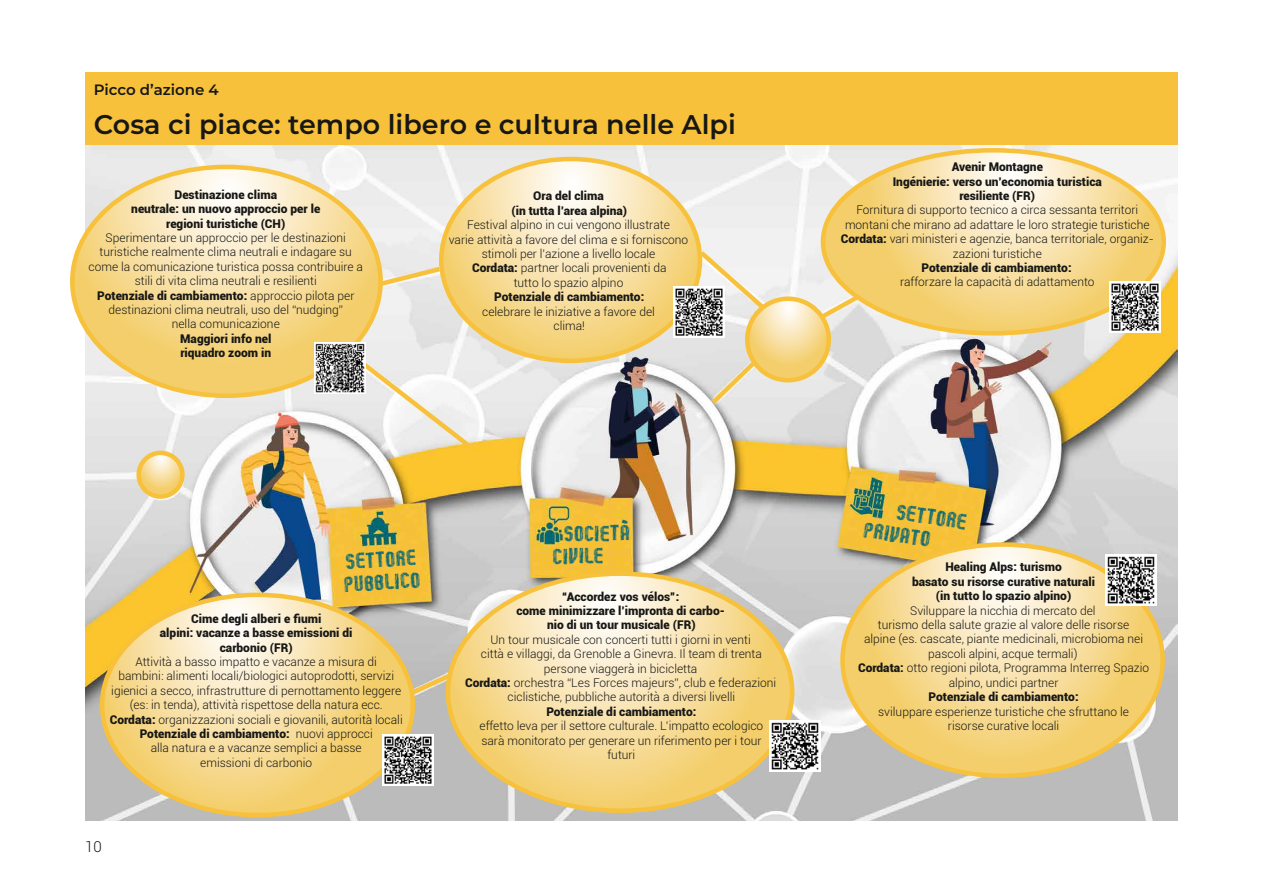
<style>
.page{position:relative;width:1263px;height:893px;background:#fff}
.page>*{position:absolute;margin:0;border:0;box-sizing:border-box;transform-origin:0 0}
.t1{font:600 27px "Montserrat";color:#171715}
.t2{font:700 21.3px/22.4px "Kumba Sketch";color:#0a6977}
.t3{font:600 15px "Montserrat";color:#171715}
.t4{font:300 15px "Roboto";color:#171715}
.t5{font:300 12px/14.4px "Roboto";color:#171715;text-align:center}
.t6{font:900 12px/14.4px "Roboto";color:#171715;text-align:center}
.s1{font-weight:900}
</style>
<div class="page">
<img style="left:85px;top:145px;width:1093px;height:676px">
<svg style="left:72px;top:167px;width:309px;height:229px;background:#f6dfa5"></svg>
<svg style="left:441px;top:159px;width:259px;height:202px;background:#f5dfab"></svg>
<svg style="left:823px;top:150px;width:341px;height:183px;background:#f5dda0"></svg>
<svg style="left:842px;top:545px;width:321px;height:231px;background:#eed79b"></svg>
<svg style="left:102px;top:595px;width:311px;height:220px;background:#efd696"></svg>
<svg style="left:448px;top:574px;width:344px;height:237px;background:#eed8a2"></svg>
<svg style="left:342px;top:346px;width:134px;height:107px"></svg>
<svg style="left:707px;top:347px;width:63px;height:61px;background:#e5e0d4"></svg>
<svg style="left:805px;top:291px;width:59px;height:38px"></svg>
<svg style="left:695px;top:247px;width:94px;height:84px"></svg>
<svg style="left:747px;top:299px;width:82px;height:81px;background:#f7da93"></svg>
<div style="left:745px;top:296px;width:86px;height:86px;border:4px solid #f7c13c;border-radius:50%"></div>
<svg style="left:407px;top:669px;width:51px;height:29px"></svg>
<svg style="left:139px;top:453px;width:43px;height:44px"></svg>
<div style="left:136px;top:451px;width:49px;height:48px;border:4px solid #f7c13c;border-radius:50%"></div>
<svg style="left:375px;top:264px;width:70px;height:25px;background:#eedeb6"></svg>
<div style="left:85px;top:72px;width:1093px;height:73px;background:#f7c13c"></div>
<img style="left:315px;top:343px;width:51px;height:51px">
<img style="left:383px;top:735px;width:51px;height:51px">
<img style="left:770px;top:720px;width:51px;height:51px">
<img style="left:1105px;top:555px;width:51px;height:51px">
<img style="left:673px;top:286px;width:51px;height:51px">
<img style="left:1109px;top:281px;width:52px;height:51px">
<p class="t3" style="left:94px;top:79px;width:126px">Picco d’azione 4</p>
<h1 class="t1" style="left:94px;top:106px;width:644px">Cosa ci piace: tempo libero e cultura nelle Alpi</h1>
<p class="t6" style="left:131px;top:187px;width:190px">Destinazione clima<br>neutrale: un nuovo approccio per le regioni turistiche (CH)</p>
<p class="t5" style="left:89px;top:230px;width:276px">Sperimentare un approccio per le destinazioni turistiche realmente clima neutrali e indagare su come la comunicazione turistica possa contribuire a stili di vita clima neutrali e resilienti<br><span class="s1">Potenziale di cambiamento:</span> approccio pilota per destinazioni clima neutrali, uso del “nudging”<br>nella comunicazione</p>
<p class="t6" style="left:180px;top:331px;width:93px;text-align:left">Maggiori info nel riquadro zoom in</p>
<p class="t6" style="left:511px;top:188px;width:117px">Ora del clima<br>(in tutta l’area alpina)</p>
<p class="t5" style="left:449px;top:217px;width:241px">Festival alpino in cui vengono illustrate<br>varie attività a favore del clima e si forniscono stimoli per l’azione a livello locale<br><span class="s1">Cordata:</span> partner locali provenienti da<br>tutto lo spazio alpino</p>
<p class="t6" style="left:494px;top:289px;width:152px">Potenziale di cambiamento:</p>
<p class="t5" style="left:482px;top:304px;width:174px">celebrare le iniziative a favore del clima!</p>
<h2 class="t2" style="left:342px;top:550px;width:78px;rotate:-3deg">settore pubblico</h2>
<p class="t6" style="left:160px;top:611px;width:194px">Cime degli alberi e fiumi<br>alpini: vacanze a basse emissioni di carbonio (FR)</p>
<p class="t5" style="left:110px;top:654px;width:294px">Attività a basso impatto e vacanze a misura di<br>bambini: alimenti locali/biologici autoprodotti, servizi igienici a secco, infrastrutture di pernottamento leggere (es: in tenda), attività rispettose della natura ecc.<br><span class="s1">Cordata:</span> organizzazioni sociali e giovanili, autorità locali <span class="s1">Potenziale di cambiamento:</span> nuovi approcci<br>alla natura e a vacanze semplici a basse<br>emissioni di carbonio</p>
<p class="t4" style="left:85px;top:836px;width:18px">10</p>
<h2 class="t2" style="left:552px;top:522px;width:79px;text-indent:12px;rotate:-1deg">società civile</h2>
<p class="t6" style="left:516px;top:589px;width:210px">“Accordez vos vélos”:<br>come minimizzare l’impronta di carbo&shy;nio di un tour musicale (FR)</p>
<p class="t5" style="left:465px;top:632px;width:313px">Un tour musicale con concerti tutti i giorni in venti<br>città e villaggi, da Grenoble a Ginevra. Il team di trenta persone viaggerà in bicicletta<br><span class="s1">Cordata:</span> orchestra “Les Forces majeurs”, club e federazioni ciclistiche, pubbliche autorità a diversi livelli</p>
<p class="t6" style="left:546px;top:704px;width:152px">Potenziale di cambiamento:</p>
<p class="t5" style="left:480px;top:718px;width:285px">effetto leva per il settore culturale. L’impatto ecologico sarà monitorato per generare un riferimento per i tour futuri</p>
<p class="t6" style="left:893px;top:159px;width:211px">Avenir Montagne<br>Ingénierie: verso un’economia turistica resiliente (FR)</p>
<p class="t5" style="left:841px;top:203px;width:314px">Fornitura di supporto tecnico a circa sessanta territori montani che mirano ad adattare le loro strategie turistiche <span class="s1">Cordata:</span> vari ministeri e agenzie, banca territoriale, organiz&shy;zazioni turistiche</p>
<p class="t6" style="left:921px;top:260px;width:152px">Potenziale di cambiamento:</p>
<p class="t5" style="left:900px;top:275px;width:196px">rafforzare la capacità di adattamento</p>
<h2 class="t2" style="left:868px;top:496px;width:102px;text-indent:30px;rotate:8deg">settore privato</h2>
<p class="t6" style="left:912px;top:559px;width:185px">Healing Alps: turismo<br>basato su risorse curative naturali (in tutto lo spazio alpino)</p>
<p class="t5" style="left:858px;top:603px;width:293px">Sviluppare la nicchia di mercato del<br>turismo della salute grazie al valore delle risorse<br>alpine (es. cascate, piante medicinali, microbioma nei pascoli alpini, acque termali)<br><span class="s1">Cordata:</span> otto regioni pilota, Programma Interreg Spazio alpino, undici partner</p>
<p class="t6" style="left:928px;top:689px;width:152px">Potenziale di cambiamento:</p>
<p class="t5" style="left:878px;top:704px;width:252px">sviluppare esperienze turistiche che sfruttano le risorse curative locali</p>
</div>
